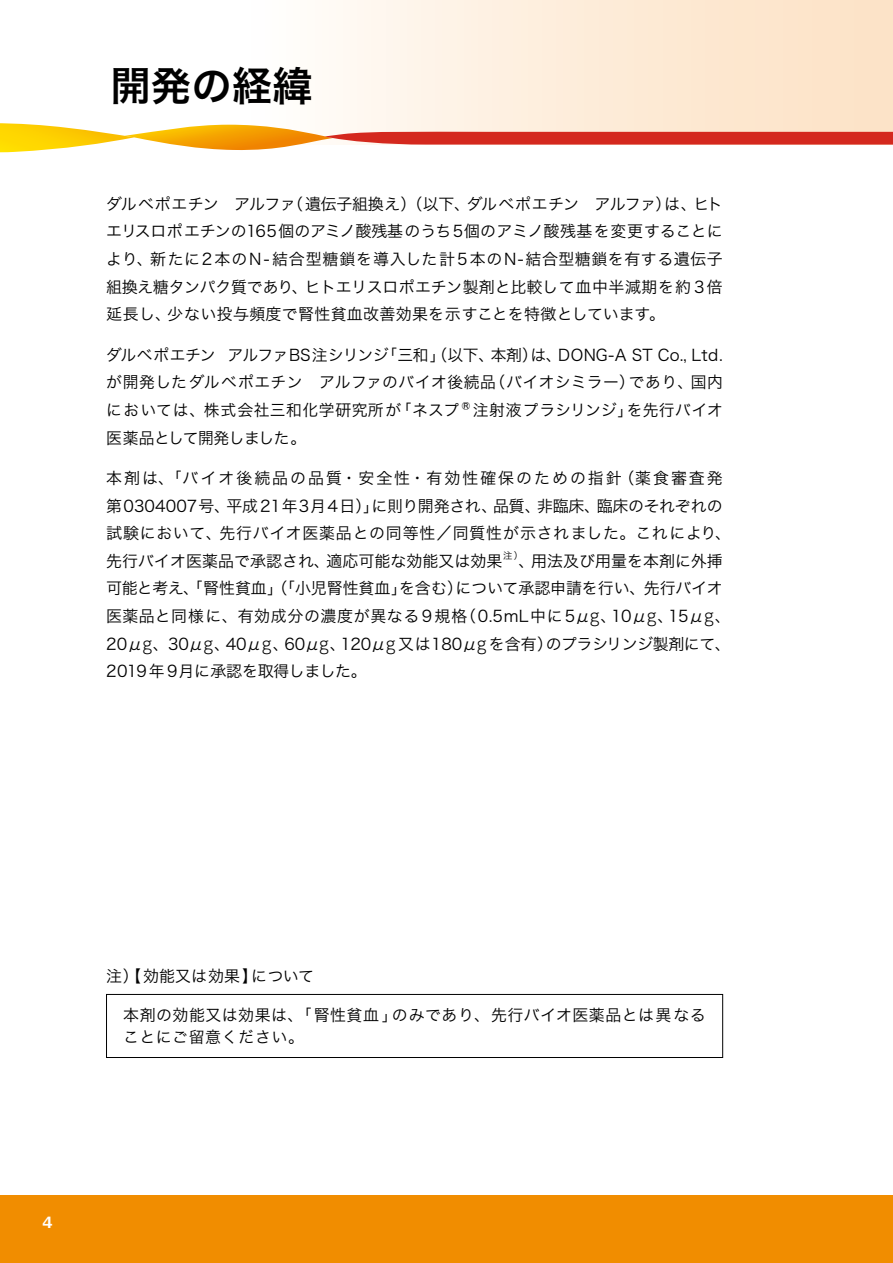
<style>
.page{position:relative;width:893px;height:1263px;background:#fff}
.page>*{position:absolute;margin:0;border:0;box-sizing:border-box;transform-origin:0 0}
.t1{font:40.35px "Hira Kaku Std N W6";color:#000}
.t2{font:700 16.95px "Frutiger Next LT";color:#fff}
.t3{font:15.9px/27.6px "Hira Kaku Std N W3";letter-spacing:.02em;color:#000;text-align:justify}
.t4{font:15.9px/27.6px "Hira Kaku Std N W3";letter-spacing:-.005em;color:#000}
.t5{font:15.9px/27.6px "Hira Kaku Std N W3";letter-spacing:.045em;color:#000}
.t6{font:15.9px "Hira Kaku Std N W3";color:#000}
.t7{font:9.3px "Hira Kaku Std N W3";color:#000}
.s1{font-family:"UD Shin Go Pro";font-weight:300}
</style>
<div class="page">
<div style="left:0;top:1195px;width:893px;height:68px;background:#f18d00"></div>
<div style="left:0;top:0;width:893px;height:145px;background:linear-gradient(to right,#fff,#fce2c4)"></div>
<svg style="left:0;top:123px;width:893px;height:29px"></svg>
<div style="left:106px;top:994px;width:617px;height:64px;border:1px solid #000"></div>
<h1 class="t1" style="left:111px;top:55px;width:203px">開発の経緯</h1>
<p class="t3" style="left:106px;top:190px;width:618px">ダルベポエチン　アルファ（遺伝子組換え）（以下、ダルベポエチン　アルファ）は、ヒトエリスロポエチンの165個のアミノ酸残基のうち5個のアミノ酸残基を変更することにより、新たに2本のN- 結合型糖鎖を導入した計5本のN-結合型糖鎖を有する遺伝子組換え糖タンパク質であり、ヒトエリスロポエチン製剤と比較して血中半減期を約 3 倍延長し、少ない投与頻度で腎性貧血改善効果を示すことを特徴としています。</p>
<p class="t3" style="left:106px;top:341px;width:618px">ダルベポエチン　アルファBS注シリンジ「三和」（以下、本剤）は、DONG-A ST Co., Ltd.が開発したダルベポエチン　アルファのバイオ後続品（バイオシミラー）であり、国内においては、株式会社三和化学研究所が「ネスプ®注射液プラシリンジ」を先行バイオ医薬品として開発しました。</p>
<p class="t5" style="left:106px;top:464px;width:626px">本剤は、「バイオ後続品の品質・安全性・有効性確保のための指針（薬食審査発第0304007号、平成21年3月4日）」に則り開発され、品質、非臨床、臨床のそれぞれの試験において、先行バイオ医薬品との同等性／同質性が示されました。これにより、先行バイオ医薬品で承認され、適応可能な効能又は効果</p>
<p class="t7" style="left:503px;top:548px;width:21px">注）</p>
<p class="t4" style="left:106px;top:547px;width:626px;text-indent:412px">、用法及び用量を本剤に外挿可能と考え、「腎性貧血」（「小児腎性貧血」を含む）について承認申請を行い、先行バイオ医薬品と同様に、有効成分の濃度が異なる9規格（0.5mL中に5μ<span class="s1">g</span>、10μ<span class="s1">g</span>、15μ<span class="s1">g</span>、20μ<span class="s1">g</span>、30μ<span class="s1">g</span>、40μ<span class="s1">g</span>、60μ<span class="s1">g</span>、120μ<span class="s1">g</span> 又は180μ<span class="s1">g</span> を含有）のプラシリンジ製剤にて、2019年 9月に承認を取得しました。</p>
<p class="t6" style="left:106px;top:964px;width:209px">注）【効能又は効果】について</p>
<p class="t3" style="left:123px;top:1004px;width:584px;line-height:21.3px">本剤の効能又は効果は、「腎性貧血」のみであり、先行バイオ医薬品とは異なることにご留意ください。</p>
<p class="t2" style="left:43px;top:1213px;width:12px">4</p>
</div>
